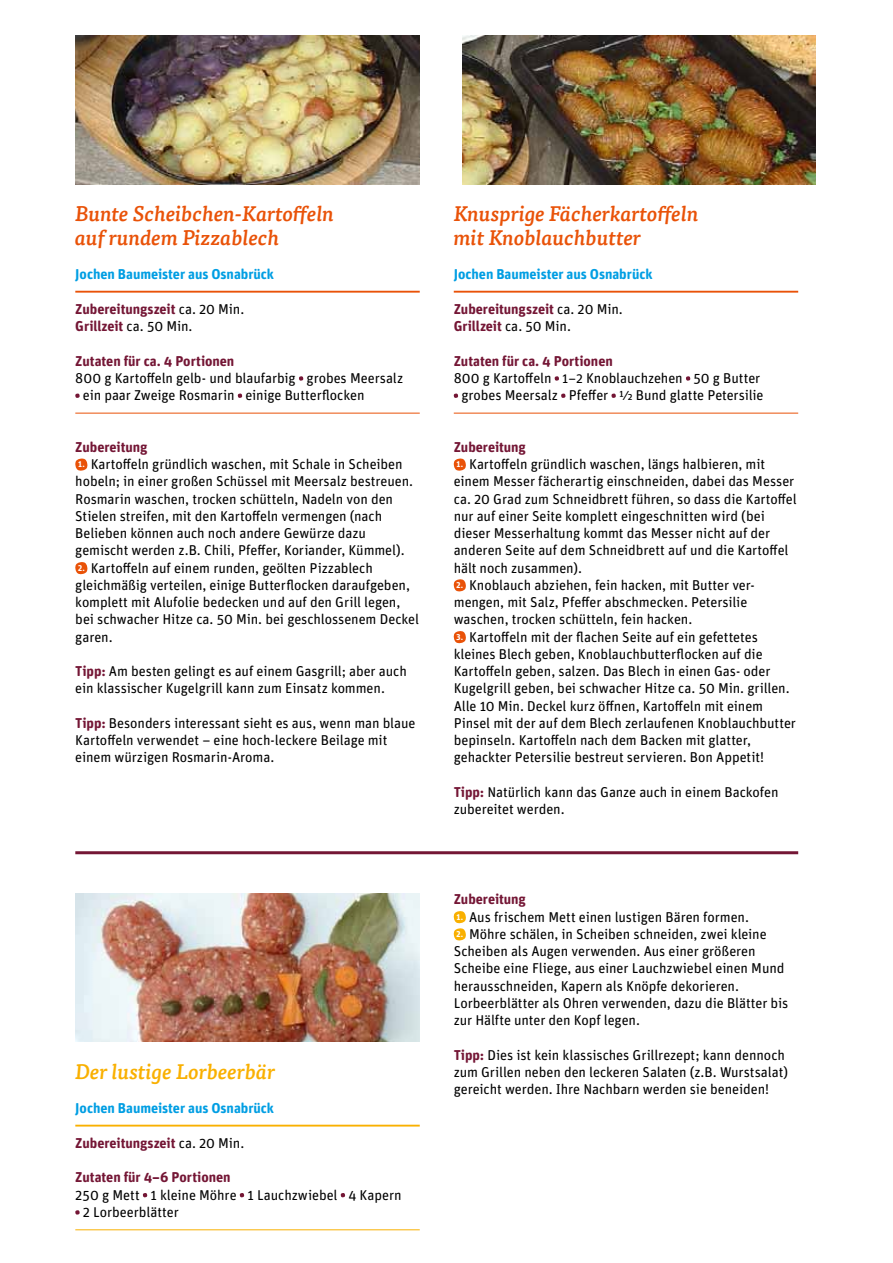
<style>
.page{position:relative;width:893px;height:1263px;background:#fff}
.page>*{position:absolute;margin:0;border:0;box-sizing:border-box;transform-origin:0 0}
.t1{font:italic 500 21px/24px "Tisa OT";color:#e95208}
.t2{font:italic 500 21px "Tisa OT";color:#f9b000}
.t3{font:14.25px/17.2px "Unit Rounded OT";letter-spacing:-.01em;color:#000}
.t4{font:700 14.25px/17.2px "Unit Rounded OT";letter-spacing:-.005em;color:#741635}
.t5{font:700 14.25px "Unit Rounded OT";letter-spacing:-.005em;color:#009ee3}
.s1{font-weight:400;color:#000}
.s2{font-weight:700;font-size:8.4px;color:#fff}
.s3{font-weight:700;color:#741635}
.s4{font-size:13.5px}
</style>
<div class="page">
<hr style="left:75px;top:291px;width:345px;height:2px;background:#e95208">
<hr style="left:75px;top:413px;width:345px;height:1px;background:#e95208">
<svg style="left:299px;top:376px;width:4px;height:5px"></svg>
<svg style="left:75px;top:393px;width:5px;height:5px"></svg>
<svg style="left:238px;top:393px;width:4px;height:5px"></svg>
<svg style="left:75px;top:458px;width:13px;height:13px"></svg>
<svg style="left:75px;top:562px;width:13px;height:12px"></svg>
<hr style="left:454px;top:291px;width:344px;height:2px;background:#e95208">
<hr style="left:454px;top:413px;width:344px;height:1px;background:#e95208">
<svg style="left:555px;top:376px;width:4px;height:5px"></svg>
<svg style="left:686px;top:376px;width:4px;height:5px"></svg>
<svg style="left:454px;top:393px;width:4px;height:5px"></svg>
<svg style="left:561px;top:393px;width:5px;height:5px"></svg>
<svg style="left:611px;top:393px;width:5px;height:5px"></svg>
<svg style="left:454px;top:458px;width:12px;height:13px"></svg>
<svg style="left:454px;top:579px;width:12px;height:13px"></svg>
<svg style="left:454px;top:631px;width:12px;height:12px"></svg>
<hr style="left:75px;top:1125px;width:345px;height:1px;background:#f9b000">
<hr style="left:75px;top:1229px;width:345px;height:1px;background:#f9b000">
<svg style="left:143px;top:1193px;width:4px;height:4px"></svg>
<svg style="left:240px;top:1193px;width:4px;height:4px"></svg>
<svg style="left:341px;top:1193px;width:4px;height:4px"></svg>
<svg style="left:75px;top:1210px;width:5px;height:5px"></svg>
<svg style="left:454px;top:911px;width:12px;height:30px"></svg>
<hr style="left:75px;top:851px;width:723px;height:3px;background:#741635">
<img style="left:75px;top:35px;width:345px;height:149px">
<img style="left:462px;top:35px;width:353px;height:149px">
<img style="left:75px;top:893px;width:345px;height:149px">
<h1 class="t1" style="left:75px;top:202px;width:260px">Bunte Scheibchen-Kartoffeln auf rundem Pizzablech</h1>
<p class="t5" style="left:75px;top:266px;width:200px">Jochen Baumeister aus Osnabrück</p>
<p class="t4" style="left:75px;top:300px;width:171px">Zubereitungszeit <span class="s1">ca. 20 Min.<br></span>Grillzeit <span class="s1">ca. 50 Min.</span></p>
<p class="t4" style="left:75px;top:352px;width:161px">Zutaten für ca. 4 Portionen</p>
<p class="t3" style="left:83px;top:369px;width:322px;text-indent:-8px">800 g Kartoffeln gelb- und blaufarbig grobes Meersalz ein paar Zweige Rosmarin einige Butterflocken</p>
<p class="t4" style="left:75px;top:438px;width:74px">Zubereitung</p>
<p class="t3" style="left:75px;top:456px;width:339px"><span class="s2">1.</span> Kartoffeln gründlich waschen, mit Schale in Scheiben hobeln; in einer großen Schüssel mit Meersalz bestreuen.<br>Rosmarin waschen, trocken schütteln, Nadeln von den Stielen streifen, mit den Kartoffeln vermengen (nach Belieben können auch noch andere Gewürze dazu gemischt werden z.B. Chili, Pfeffer, Koriander, Kümmel).</p>
<p class="t3" style="left:75px;top:559px;width:345px"><span class="s2">2.</span> Kartoffeln auf einem runden, geölten Pizzablech gleichmäßig verteilen, einige Butterflocken daraufgeben, komplett mit Alufolie bedecken und auf den Grill legen, bei schwacher Hitze ca. 50 Min. bei geschlossenem Deckel garen.</p>
<p class="t3" style="left:75px;top:663px;width:333px"><span class="s3">Tipp:</span> Am besten gelingt es auf einem Gasgrill; aber auch ein klassischer Kugelgrill kann zum Einsatz kommen.</p>
<p class="t3" style="left:75px;top:714px;width:342px"><span class="s3">Tipp:</span> Besonders interessant sieht es aus, wenn man blaue<br>Kartoffeln verwendet – eine hoch-leckere Beilage mit einem würzigen Rosmarin-Aroma.</p>
<h1 class="t2" style="left:75px;top:1059px;width:202px">Der lustige Lorbeerbär</h1>
<p class="t5" style="left:75px;top:1100px;width:200px">Jochen Baumeister aus Osnabrück</p>
<p class="t4" style="left:75px;top:1134px;width:171px">Zubereitungszeit <span class="s1">ca. 20 Min.</span></p>
<p class="t4" style="left:75px;top:1169px;width:157px">Zutaten für 4–6 Portionen</p>
<p class="t3" style="left:83px;top:1186px;width:320px;text-indent:-8px">250 g Mett 1 kleine Möhre 1 Lauchzwiebel 4 Kapern<br>2 Lorbeerblätter</p>
<h1 class="t1" style="left:454px;top:202px;width:246px">Knusprige Fächerkartoffeln mit Knoblauchbutter</h1>
<p class="t5" style="left:454px;top:266px;width:200px">Jochen Baumeister aus Osnabrück</p>
<p class="t4" style="left:454px;top:300px;width:171px">Zubereitungszeit <span class="s1">ca. 20 Min.<br></span>Grillzeit <span class="s1">ca. 50 Min.</span></p>
<p class="t4" style="left:454px;top:352px;width:161px">Zutaten für ca. 4 Portionen</p>
<p class="t3" style="left:454px;top:369px;width:308px">800 g Kartoffeln <span class="s4">1–2</span> Knoblauchzehen 50 g Butter</p>
<p class="t3" style="left:461px;top:387px;width:304px">grobes Meersalz Pfeffer 1/2 Bund glatte Petersilie</p>
<p class="t4" style="left:454px;top:438px;width:74px">Zubereitung</p>
<p class="t3" style="left:454px;top:456px;width:344px"><span class="s2">1.</span> Kartoffeln gründlich waschen, längs halbieren, mit einem Messer fächerartig einschneiden, dabei das Messer ca. 20 Grad zum Schneidbrett führen, so dass die Kartoffel nur auf einer Seite komplett eingeschnitten wird (bei dieser Messerhaltung kommt das Messer nicht auf der anderen Seite auf dem Schneidbrett auf und die Kartoffel hält noch zusammen).</p>
<p class="t3" style="left:454px;top:576px;width:302px"><span class="s2">2.</span> Knoblauch abziehen, fein hacken, mit Butter ver&shy;mengen, mit Salz, Pfeffer abschmecken. Petersilie waschen, trocken schütteln, fein hacken.</p>
<p class="t3" style="left:454px;top:628px;width:344px"><span class="s2">3.</span> Kartoffeln mit der flachen Seite auf ein gefettetes kleines Blech geben, Knoblauchbutterflocken auf die Kartoffeln geben, salzen. Das Blech in einen Gas- oder Kugelgrill geben, bei schwacher Hitze ca. 50 Min. grillen.<br>Alle 10 Min. Deckel kurz öffnen, Kartoffeln mit einem Pinsel mit der auf dem Blech zerlaufenen Knoblauchbutter bepinseln. Kartoffeln nach dem Backen mit glatter, gehackter Petersilie bestreut servieren. Bon Appetit!</p>
<p class="t3" style="left:454px;top:783px;width:326px"><span class="s3">Tipp:</span> Natürlich kann das Ganze auch in einem Backofen zubereitet werden.</p>
<p class="t4" style="left:454px;top:891px;width:74px">Zubereitung</p>
<p class="t3" style="left:456px;top:908px;width:294px"><span class="s2">1.</span> Aus frischem Mett einen lustigen Bären formen.</p>
<p class="t3" style="left:454px;top:925px;width:336px"><span class="s2">2.</span> Möhre schälen, in Scheiben schneiden, zwei kleine Scheiben als Augen verwenden. Aus einer größeren Scheibe eine Fliege, aus einer Lauchzwiebel einen Mund herausschneiden, Kapern als Knöpfe dekorieren.<br>Lorbeerblätter als Ohren verwenden, dazu die Blätter bis zur Hälfte unter den Kopf legen.</p>
<p class="t3" style="left:454px;top:1046px;width:336px"><span class="s3">Tipp:</span> Dies ist kein klassisches Grillrezept; kann dennoch zum Grillen neben den leckeren Salaten (z.B. Wurstsalat) gereicht werden. Ihre Nachbarn werden sie beneiden!</p>
</div>
